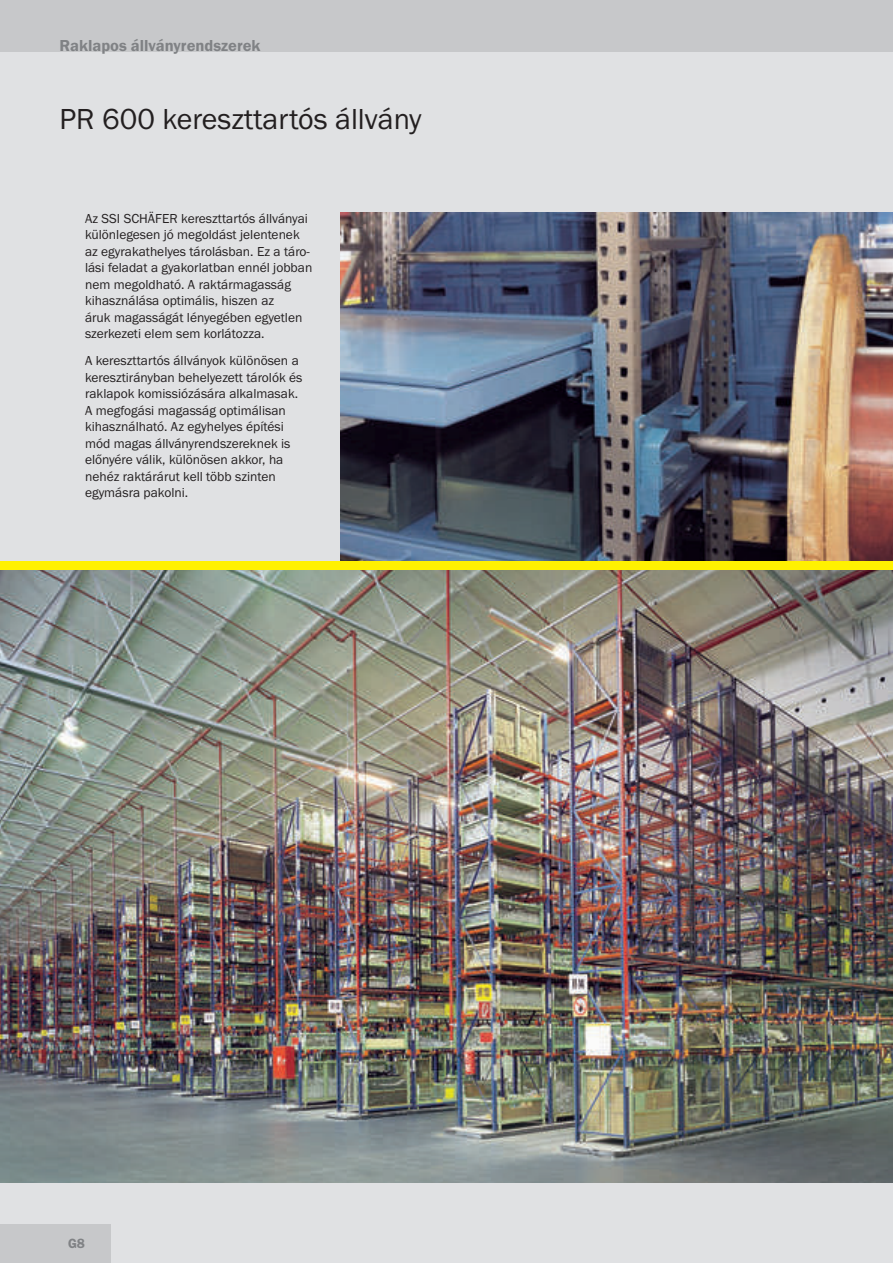
<style>
.page{position:relative;width:893px;height:1263px;background:#e0e1e3}
.page>*{position:absolute;margin:0;border:0;box-sizing:border-box;transform-origin:0 0}
.t1{font:30px "Franklin Gothic URW Boo";color:#231f20}
.t2{font:16.5px "Franklin Gothic URW Dem";color:#808285}
.t3{font:13.5px/16.5px "Franklin Gothic URW Boo";color:#231f20}
.t4{font:600 13.5px "ITC Franklin Gothic Std";color:#808285}
</style>
<div class="page">
<div style="left:0;top:0;width:893px;height:51px;background:#c7c8ca"></div>
<div style="left:0;top:1225px;width:111px;height:38px;background:#c7c8ca"></div>
<img style="left:340px;top:213px;width:553px;height:348px">
<img style="left:0;top:570px;width:893px;height:612px">
<div style="left:0;top:561px;width:893px;height:9px;background:#fff101"></div>
<p class="t2" style="left:60px;top:40px;width:202px">Raklapos állványrendszerek</p>
<h1 class="t1" style="left:60px;top:108px;width:364px">PR 600 kereszttartós állvány</h1>
<p class="t3" style="left:85px;top:211px;width:229px">Az SSI SCHÄFER kereszttartós állványai különlegesen jó megoldást jelentenek az egyrakathelyes tárolásban. Ez a táro&shy;lási feladat a gyakorlatban ennél jobban nem megoldható. A raktármagasság kihasználása optimális, hiszen az<br>áruk magasságát lényegében egyetlen szerkezeti elem sem korlátozza.</p>
<p class="t3" style="left:85px;top:354px;width:219px">A kereszttartós állványok különösen a keresztirányban behelyezett tárolók és raklapok komissiózására alkalmasak.<br>A megfogási magasság optimálisan kihasználható. Az egyhelyes építési mód magas állványrendszereknek is előnyére válik, különösen akkor, ha nehéz raktárárut kell több szinten egymásra pakolni.</p>
<p class="t4" style="left:68px;top:1239px;width:19px">G8</p>
</div>
